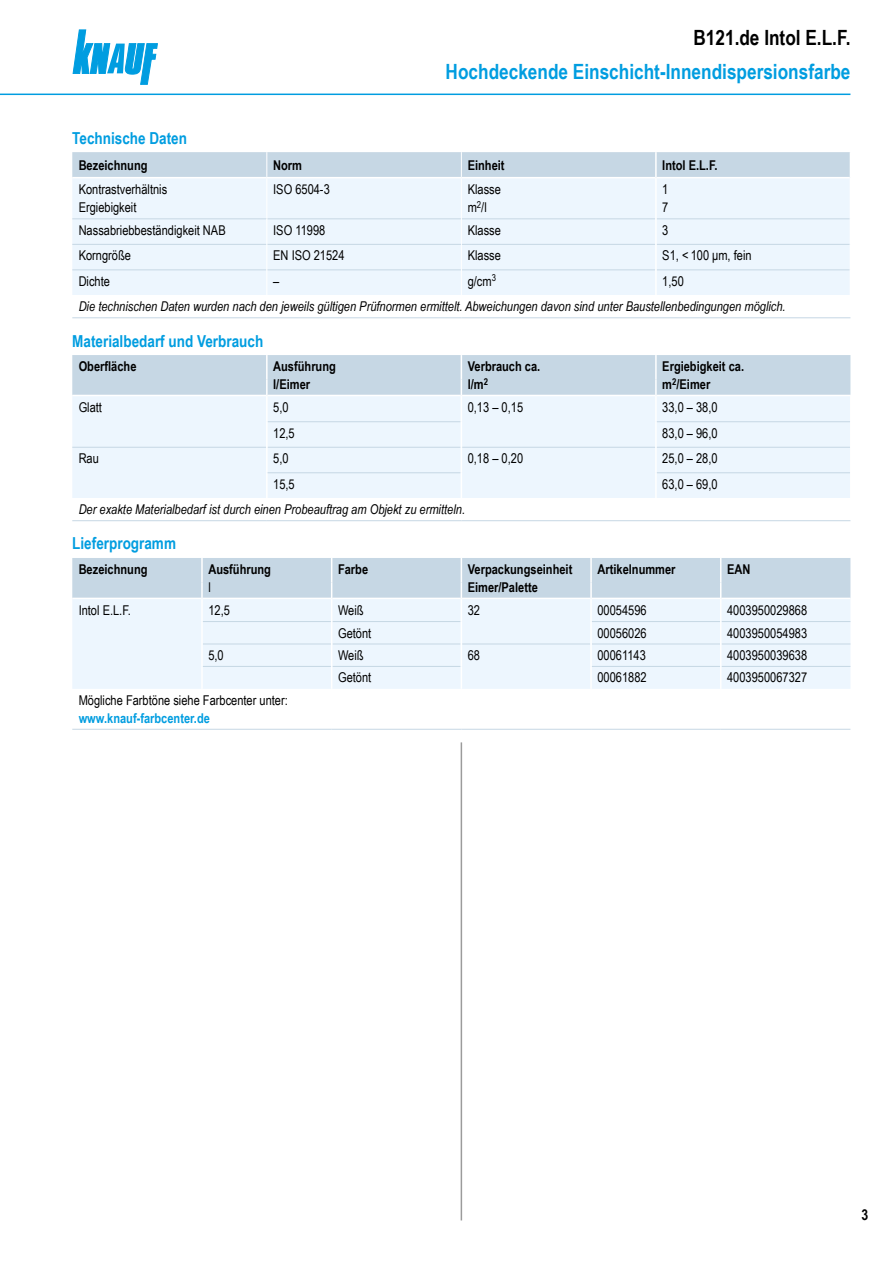
<style>
.page{position:relative;width:893px;height:1263px;background:#fff}
.page>*{position:absolute;margin:0;border:0;box-sizing:border-box;transform-origin:0 0}
.t1{font:700 21px "Arial Narrow";color:#009de0}
.t2{font:700 21px "Arial Narrow";color:#000}
.Ue3_11cyan_TB{font:700 16.5px "Arial Narrow";color:#009de0}
.t3{font:700 15px "Arial Narrow";color:#000}
.Tab_Text_TB{font:13.5px/18px "Arial Narrow";color:#000}
.Tab_Kopf_TB{font:700 13.5px "Arial Narrow";color:#000}
.Leg_Fussnote_Tab_Ein{font:italic 13.5px "Arial Narrow";color:#000}
.Leg_Tab_TB{font:italic 13.5px "Arial Narrow";color:#000}
.Link_Internet_cyan_T{font:700 13.5px "Arial Narrow";color:#009de0}
.Tab_Kopf_TB-2{font:13.5px "Arial Narrow";color:#000}
</style>
<div class="page">
<svg style="left:73px;top:30px;width:84px;height:54px"></svg>
<hr style="left:0;top:94px;width:850px;height:1px;background:#009de0">
<hr style="left:461px;top:742px;width:1px;height:478px;background:#9b9b9b">
<div style="left:72px;top:178px;width:778px;height:117px;background:#edf6fe"></div>
<hr style="left:72px;top:317px;width:195px;height:1px;background:#c6d7e4">
<hr style="left:267px;top:317px;width:194px;height:1px;background:#c6d7e4">
<hr style="left:461px;top:317px;width:195px;height:1px;background:#c6d7e4">
<hr style="left:656px;top:317px;width:194px;height:1px;background:#c6d7e4">
<hr style="left:267px;top:218px;width:194px;height:1px;background:#c6d7e4">
<hr style="left:462px;top:218px;width:193px;height:1px;background:#c6d7e4">
<hr style="left:657px;top:218px;width:193px;height:1px;background:#c6d7e4">
<hr style="left:72px;top:269px;width:194px;height:1px;background:#c6d7e4">
<hr style="left:267px;top:269px;width:194px;height:1px;background:#c6d7e4">
<hr style="left:462px;top:269px;width:193px;height:1px;background:#c6d7e4">
<hr style="left:657px;top:269px;width:193px;height:1px;background:#c6d7e4">
<hr style="left:462px;top:244px;width:193px;height:1px;background:#c6d7e4">
<hr style="left:657px;top:244px;width:193px;height:1px;background:#c6d7e4">
<hr style="left:266px;top:178px;width:1px;height:41px;background:#fff">
<hr style="left:461px;top:178px;width:1px;height:41px;background:#fff">
<hr style="left:72px;top:218px;width:194px;height:1px;background:#c6d7e4">
<hr style="left:72px;top:244px;width:194px;height:1px;background:#c6d7e4">
<hr style="left:267px;top:244px;width:194px;height:1px;background:#c6d7e4">
<svg style="left:266px;top:219px;width:1px;height:76px"></svg>
<hr style="left:655px;top:178px;width:2px;height:41px;background:#fff">
<hr style="left:655px;top:219px;width:2px;height:25px;background:#fff">
<hr style="left:655px;top:244px;width:2px;height:26px;background:#fff">
<svg style="left:461px;top:219px;width:1px;height:76px"></svg>
<div style="left:72px;top:152px;width:778px;height:25px;background:#c6d7e4"></div>
<hr style="left:655px;top:270px;width:2px;height:25px;background:#fff">
<hr style="left:72px;top:520px;width:195px;height:1px;background:#c6d7e4">
<hr style="left:267px;top:520px;width:194px;height:1px;background:#c6d7e4">
<hr style="left:461px;top:520px;width:195px;height:1px;background:#c6d7e4">
<hr style="left:656px;top:520px;width:194px;height:1px;background:#c6d7e4">
<svg style="left:72px;top:355px;width:779px;height:143px"></svg>
<hr style="left:72px;top:729px;width:130px;height:1px;background:#c6d7e4">
<hr style="left:202px;top:729px;width:130px;height:1px;background:#c6d7e4">
<hr style="left:332px;top:729px;width:129px;height:1px;background:#c6d7e4">
<hr style="left:461px;top:729px;width:130px;height:1px;background:#c6d7e4">
<hr style="left:591px;top:729px;width:130px;height:1px;background:#c6d7e4">
<hr style="left:721px;top:729px;width:129px;height:1px;background:#c6d7e4">
<svg style="left:72px;top:558px;width:778px;height:131px"></svg>
<h1 class="t2" style="left:693px;top:22px;width:158px">B121.de Intol E.L.F.</h1>
<h1 class="t1" style="left:446px;top:56px;width:406px">Hochdeckende Einschicht-Innendispersionsfarbe</h1>
<p class="Ue3_11cyan_TB" style="left:72px;top:125px;width:116px">Technische Daten</p>
<p class="Tab_Kopf_TB" style="left:79px;top:155px;width:70px">Bezeichnung</p>
<p class="Tab_Kopf_TB" style="left:273px;top:155px;width:30px">Norm</p>
<p class="Tab_Kopf_TB" style="left:468px;top:155px;width:38px">Einheit</p>
<p class="Tab_Kopf_TB" style="left:662px;top:155px;width:57px">Intol E.L.F.</p>
<p class="Tab_Text_TB" style="left:79px;top:180px;width:90px">Kontrastverhältnis<br>Ergiebigkeit</p>
<p class="Tab_Text_TB" style="left:273px;top:180px;width:58px">ISO 6504-3</p>
<p class="Tab_Text_TB" style="left:468px;top:180px;width:35px">Klasse m<sup>2</sup>/l</p>
<p class="Tab_Text_TB" style="left:662px;top:180px;width:8px">1<br>7</p>
<p class="Tab_Text_TB" style="left:79px;top:221px;width:149px">Nassabriebbeständigkeit NAB</p>
<p class="Tab_Text_TB" style="left:273px;top:221px;width:54px">ISO 11998</p>
<p class="Tab_Text_TB" style="left:468px;top:221px;width:35px">Klasse</p>
<p class="Tab_Text_TB" style="left:662px;top:221px;width:8px">3</p>
<p class="Tab_Text_TB" style="left:79px;top:246px;width:54px">Korngröße</p>
<p class="Tab_Text_TB" style="left:273px;top:246px;width:73px">EN ISO 21524</p>
<p class="Tab_Text_TB" style="left:468px;top:246px;width:35px">Klasse</p>
<p class="Tab_Text_TB" style="left:662px;top:246px;width:91px">S1, &lt; 100 μm, fein</p>
<p class="Tab_Text_TB" style="left:79px;top:272px;width:33px">Dichte</p>
<p class="Tab_Text_TB" style="left:273px;top:272px;width:8px">–</p>
<p class="Tab_Text_TB" style="left:468px;top:272px;width:30px">g/cm<sup>3</sup></p>
<p class="Tab_Text_TB" style="left:662px;top:272px;width:23px">1,50</p>
<p class="Leg_Fussnote_Tab_Ein" style="left:79px;top:297px;width:708px">Die technischen Daten wurden nach den jeweils gültigen Prüfnormen ermittelt. Abweichungen davon sind unter Baustellenbedingungen möglich.</p>
<p class="Ue3_11cyan_TB" style="left:72px;top:328px;width:192px">Materialbedarf und Verbrauch</p>
<p class="Tab_Kopf_TB" style="left:79px;top:356px;width:59px">Oberfläche</p>
<p class="Tab_Kopf_TB" style="left:273px;top:356px;width:64px">Ausführung</p>
<p class="Tab_Kopf_TB" style="left:468px;top:356px;width:74px">Verbrauch ca.</p>
<p class="Tab_Kopf_TB" style="left:662px;top:356px;width:83px">Ergiebigkeit ca.</p>
<p class="Tab_Kopf_TB" style="left:273px;top:374px;width:38px">l/Eimer</p>
<p class="Tab_Kopf_TB" style="left:468px;top:374px;width:22px">l/m<sup>2</sup></p>
<p class="Tab_Kopf_TB" style="left:662px;top:374px;width:49px">m<sup>2</sup>/Eimer</p>
<p class="Tab_Text_TB" style="left:79px;top:398px;width:25px">Glatt</p>
<p class="Tab_Text_TB" style="left:273px;top:398px;width:17px">5,0</p>
<p class="Tab_Text_TB" style="left:468px;top:398px;width:57px">0,13 – 0,15</p>
<p class="Tab_Text_TB" style="left:662px;top:398px;width:57px">33,0 – 38,0</p>
<p class="Tab_Text_TB" style="left:273px;top:423px;width:23px">12,5</p>
<p class="Tab_Text_TB" style="left:662px;top:423px;width:57px">83,0 – 96,0</p>
<p class="Tab_Text_TB" style="left:79px;top:449px;width:22px">Rau</p>
<p class="Tab_Text_TB" style="left:273px;top:449px;width:17px">5,0</p>
<p class="Tab_Text_TB" style="left:468px;top:449px;width:57px">0,18 – 0,20</p>
<p class="Tab_Text_TB" style="left:662px;top:449px;width:57px">25,0 – 28,0</p>
<p class="Tab_Text_TB" style="left:273px;top:475px;width:23px">15,5</p>
<p class="Tab_Text_TB" style="left:662px;top:475px;width:57px">63,0 – 69,0</p>
<p class="Leg_Tab_TB" style="left:79px;top:500px;width:388px">Der exakte Materialbedarf ist durch einen Probeauftrag am Objekt zu ermitteln.</p>
<p class="Ue3_11cyan_TB" style="left:72px;top:531px;width:105px">Lieferprogramm</p>
<p class="Tab_Kopf_TB" style="left:79px;top:559px;width:70px">Bezeichnung</p>
<p class="Tab_Kopf_TB" style="left:208px;top:559px;width:64px">Ausführung</p>
<p class="Tab_Kopf_TB" style="left:338px;top:559px;width:32px">Farbe</p>
<p class="Tab_Kopf_TB" style="left:468px;top:559px;width:106px">Verpackungseinheit</p>
<p class="Tab_Kopf_TB" style="left:597px;top:559px;width:80px">Artikelnummer</p>
<p class="Tab_Kopf_TB" style="left:727px;top:559px;width:25px">EAN</p>
<p class="Tab_Kopf_TB-2" style="left:208px;top:577px;width:4px">l</p>
<p class="Tab_Kopf_TB" style="left:468px;top:577px;width:72px">Eimer/Palette</p>
<p class="Tab_Text_TB" style="left:79px;top:601px;width:54px">Intol E.L.F.</p>
<p class="Tab_Text_TB" style="left:208px;top:601px;width:23px">12,5</p>
<p class="Tab_Text_TB" style="left:338px;top:601px;width:27px">Weiß</p>
<p class="Tab_Text_TB" style="left:468px;top:601px;width:14px">32</p>
<p class="Tab_Text_TB" style="left:597px;top:601px;width:51px">00054596</p>
<p class="Tab_Text_TB" style="left:727px;top:601px;width:82px">4003950029868</p>
<p class="Tab_Text_TB" style="left:338px;top:623px;width:35px">Getönt</p>
<p class="Tab_Text_TB" style="left:597px;top:623px;width:51px">00056026</p>
<p class="Tab_Text_TB" style="left:727px;top:623px;width:82px">4003950054983</p>
<p class="Tab_Text_TB" style="left:208px;top:646px;width:17px">5,0</p>
<p class="Tab_Text_TB" style="left:338px;top:646px;width:27px">Weiß</p>
<p class="Tab_Text_TB" style="left:468px;top:646px;width:14px">68</p>
<p class="Tab_Text_TB" style="left:597px;top:646px;width:50px">00061143</p>
<p class="Tab_Text_TB" style="left:727px;top:646px;width:82px">4003950039638</p>
<p class="Tab_Text_TB" style="left:338px;top:668px;width:35px">Getönt</p>
<p class="Tab_Text_TB" style="left:597px;top:668px;width:51px">00061882</p>
<p class="Tab_Text_TB" style="left:727px;top:668px;width:82px">4003950067327</p>
<p class="Tab_Text_TB" style="left:79px;top:691px;width:211px">Mögliche Farbtöne siehe Farbcenter unter:</p>
<p class="Link_Internet_cyan_T" style="left:79px;top:708px;width:133px">www.knauf-farbcenter.de</p>
<p class="t3" style="left:861px;top:1204px;width:8px">3</p>
</div>
